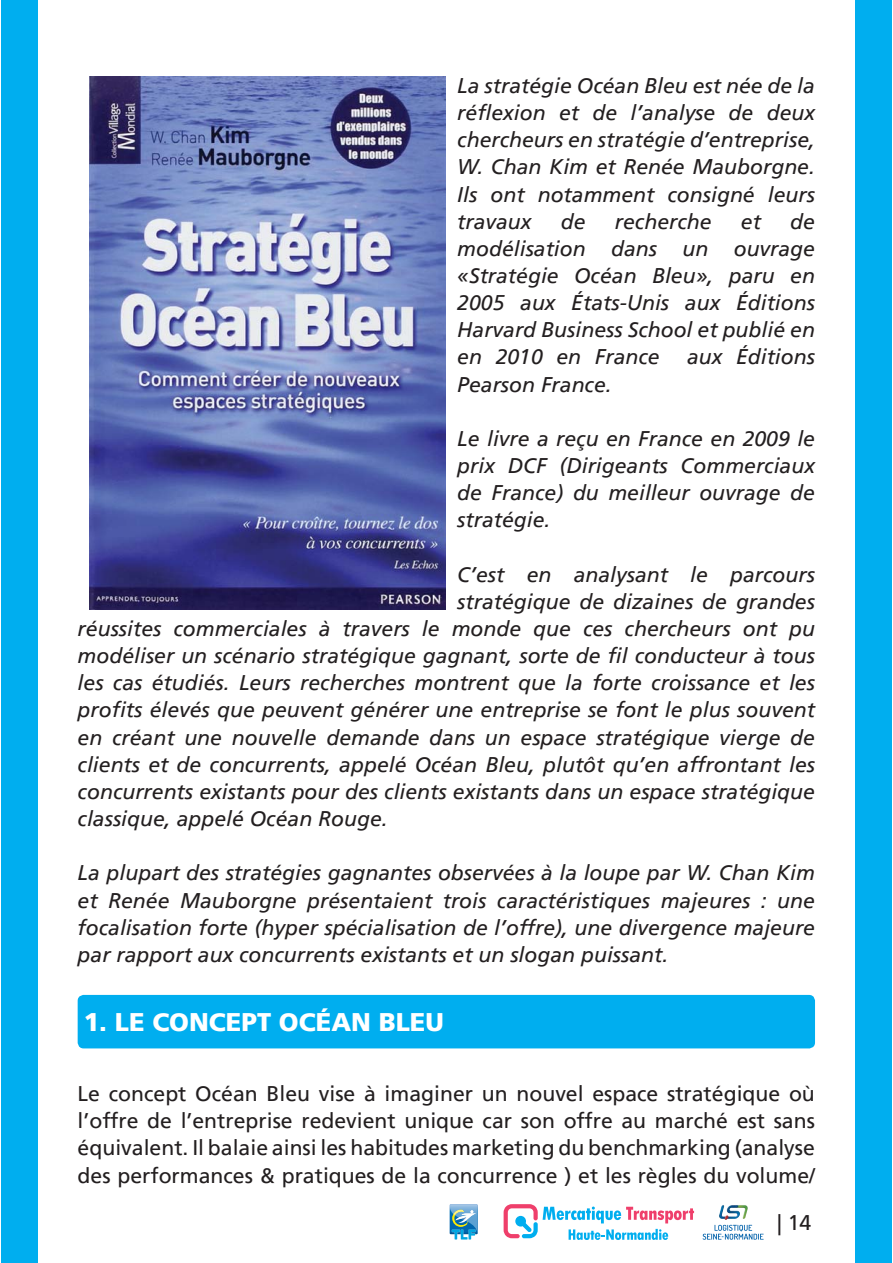
<style>
.page{position:relative;width:893px;height:1263px;background:#fff}
.page>*{position:absolute;margin:0;border:0;box-sizing:border-box;transform-origin:0 0}
.t1{font:900 25.5px "Frutiger LT";color:#fff}
.t2{font:italic 21.15px/27.2px "Frutiger LT";color:#231f20;text-align:justify}
.t3{font:21.15px/27.2px "Frutiger LT";color:#231f20;text-align:justify}
</style>
<div class="page">
<img style="left:90px;top:76px;width:355px;height:534px">
<div style="left:78px;top:995px;width:737px;height:53px;background:#00aeef;border-radius:6px"></div>
<div style="left:1px;top:0;width:36px;height:1263px;background:#00aeef"></div>
<div style="left:855px;top:0;width:36px;height:1263px;background:#00aeef"></div>
<svg style="left:450px;top:1204px;width:28px;height:30px"></svg>
<svg style="left:450px;top:1205px;width:27px;height:35px"></svg>
<svg style="left:703px;top:1225px;width:60px;height:15px"></svg>
<img style="left:719px;top:1205px;width:29px;height:15px">
<svg style="left:504px;top:1204px;width:190px;height:36px"></svg>
<p class="t2" style="left:457px;top:72px;width:359px">La stratégie Océan Bleu est née de la réflexion et de l’analyse de deux chercheurs en stratégie d’entreprise, W. Chan Kim et Renée Mauborgne.<br>Ils ont notamment consigné leurs travaux</p>
<p class="t2" style="left:457px;top:208px;width:359px;text-indent:333px">de modélisation dans un ouvrage «Stratégie Océan Bleu», paru en 2005 aux États-Unis aux Éditions Harvard Business School et publié en en 2010 en France</p>
<p class="t2" style="left:561px;top:208px;width:26px">de</p>
<p class="t2" style="left:615px;top:208px;width:98px">recherche</p>
<p class="t2" style="left:741px;top:208px;width:22px">et</p>
<p class="t2" style="left:687px;top:344px;width:129px">aux Éditions</p>
<p class="t2" style="left:457px;top:371px;width:156px">Pearson France.</p>
<p class="t2" style="left:457px;top:425px;width:359px">Le livre a reçu en France en 2009 le prix DCF (Dirigeants Commerciaux de France) du meilleur ouvrage de stratégie.</p>
<p class="t2" style="left:457px;top:561px;width:359px">C’est en analysant le parcours</p>
<p class="t2" style="left:457px;top:588px;width:359px">stratégique de dizaines de grandes</p>
<p class="t2" style="left:78px;top:615px;width:739px">réussites commerciales à travers le monde que ces chercheurs ont pu</p>
<p class="t2" style="left:78px;top:642px;width:739px">modéliser un scénario stratégique gagnant, sorte de fil conducteur à tous</p>
<p class="t2" style="left:78px;top:670px;width:739px">les cas étudiés. Leurs recherches montrent que la forte croissance et les</p>
<p class="t2" style="left:78px;top:697px;width:739px">profits élevés que peuvent générer une entreprise se font le plus souvent</p>
<p class="t2" style="left:78px;top:724px;width:739px">en créant une nouvelle demande dans un espace stratégique vierge de</p>
<p class="t2" style="left:78px;top:751px;width:739px">clients et de concurrents, appelé Océan Bleu, plutôt qu’en affrontant les</p>
<p class="t2" style="left:78px;top:778px;width:739px">concurrents existants pour des clients existants dans un espace stratégique</p>
<p class="t2" style="left:78px;top:805px;width:312px">classique, appelé Océan Rouge.</p>
<p class="t2" style="left:78px;top:860px;width:739px">La plupart des stratégies gagnantes observées à la loupe par W. Chan Kim et Renée Mauborgne présentaient trois caractéristiques majeures : une focalisation forte (hyper spécialisation de l’offre), une divergence majeure par rapport aux concurrents existants et un slogan puissant.</p>
<p class="t1" style="left:84px;top:1007px;width:362px">1. LE CONCEPT OCÉAN BLEU</p>
<p class="t3" style="left:78px;top:1080px;width:739px">Le concept Océan Bleu vise à imaginer un nouvel espace stratégique où l’offre de l’entreprise redevient unique car son offre au marché est sans équivalent. Il balaie ainsi les habitudes marketing du benchmarking (analyse des performances &amp; pratiques de la concurrence ) et les règles du volume/</p>
<p class="t3" style="left:777px;top:1209px;width:36px">| 14</p>
</div>
